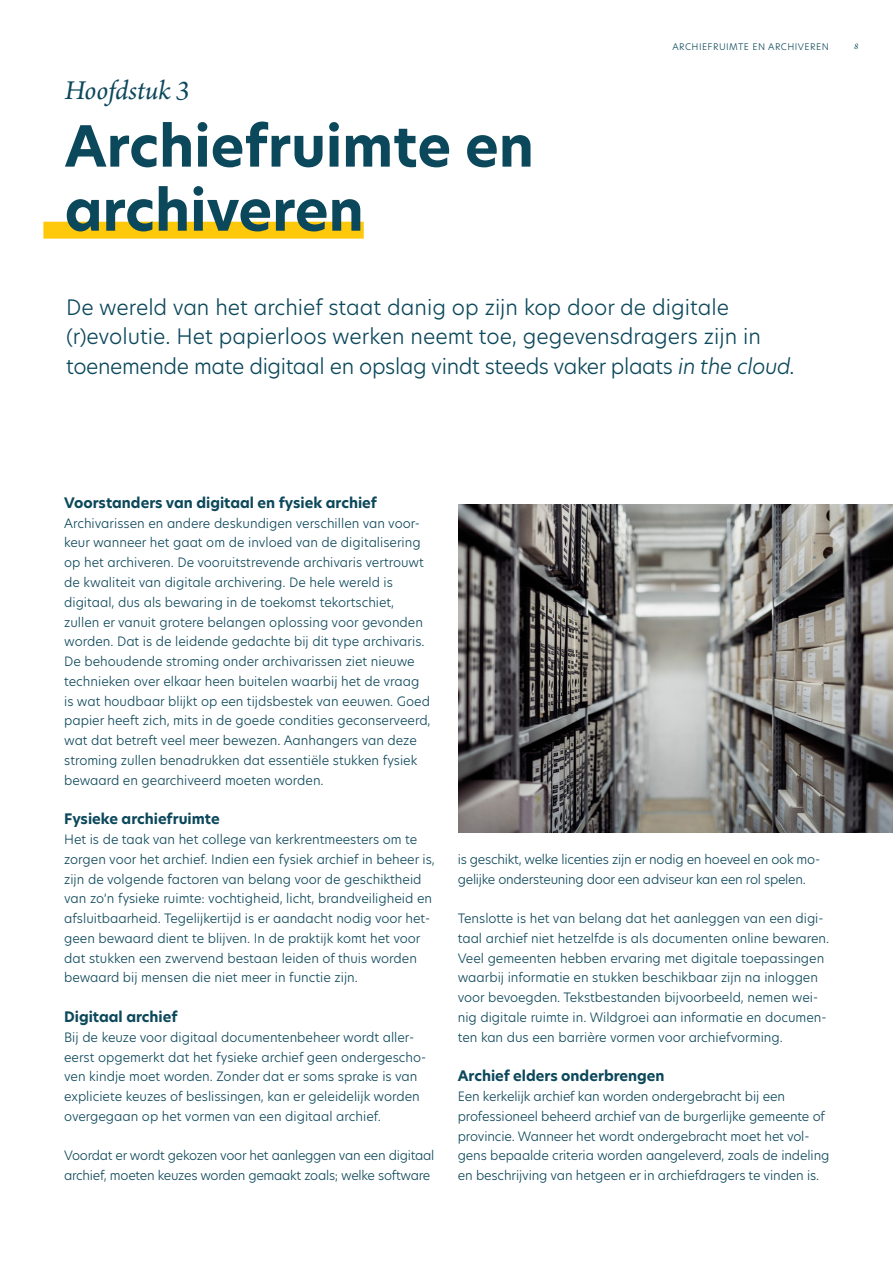
<style>
.page{position:relative;width:893px;height:1263px;background:#fff}
.page>*{position:absolute;margin:0;border:0;box-sizing:border-box;transform-origin:0 0}
.Kop_blauw__gele_stre{font:700 55.5px/64.1px "New Hero";color:#0c485b}
.Bovenkop{font:italic 28.5px "Arno Pro";letter-spacing:-.005em;color:#0c485b}
.Intro_wit{font:300 21px/29.4px "New Hero";letter-spacing:-.02em;color:#0c485b}
.Intro_wit-2{font:300 21px "New Hero";color:#0c485b}
.Subkopje_blauw{font:700 14.25px "New Hero";color:#0c485b}
.Brood{font:300 12.75px/19.8px "New Hero";color:#0e485b}
.Brood-2{font:300 12.75px/19.8px "New Hero";letter-spacing:-.02em;color:#0e485b}
.t1{font:300 9px "New Hero";letter-spacing:.05em;color:#0c485b}
.t2{font:italic 9px "Arno Pro";color:#0c485b}
.s1{font-style:italic}
</style>
<div class="page">
<div style="left:43px;top:222px;width:321px;height:17px;background:#fec80b"></div>
<img style="left:458px;top:505px;width:435px;height:327px">
<p class="Bovenkop" style="left:65px;top:75px;width:126px">Hoofdstuk 3</p>
<p class="Kop_blauw__gele_stre" style="left:65px;top:114px;width:471px">Archiefruimte en archiveren</p>
<p class="t1" style="left:672px;top:40px;width:158px">ARCHIEFRUIMTE EN ARCHIVEREN</p>
<p class="t2" style="left:854px;top:41px;width:6px">8</p>
<p class="Intro_wit-2" style="left:66px;top:293px;width:664px">De wereld van het archief staat danig op zijn kop door de digitale</p>
<p class="Intro_wit" style="left:66px;top:321px;width:731px">(r)evolutie. Het papierloos werken neemt toe, gegevensdragers zijn in toenemende mate digitaal en opslag vindt steeds vaker plaats <span class="s1">in the cloud.</span></p>
<p class="Subkopje_blauw" style="left:64px;top:493px;width:314px">Voorstanders van digitaal en fysiek archief</p>
<p class="Brood" style="left:64px;top:513px;width:368px">Archivarissen en andere deskundigen verschillen van voor&shy;keur wanneer het gaat om de invloed van de digitalisering op het archiveren. De vooruitstrevende archivaris vertrouwt de kwaliteit van digitale archivering. De hele wereld is digitaal, dus als bewaring in de toekomst tekortschiet, zullen er vanuit grotere belangen oplossing voor gevonden worden. Dat is de leidende gedachte bij dit type archivaris.<br>De behoudende stroming onder archivarissen ziet nieuwe technieken over elkaar heen buitelen waarbij het de vraag is wat houdbaar blijkt op een tijdsbestek van eeuwen. Goed papier heeft zich, mits in de goede condities geconserveerd, wat dat betreft veel meer bewezen. Aanhangers van deze stroming zullen benadrukken dat essentiële stukken fysiek bewaard en gearchiveerd moeten worden.</p>
<p class="Subkopje_blauw" style="left:64px;top:809px;width:157px">Fysieke archiefruimte</p>
<p class="Brood" style="left:64px;top:829px;width:372px">Het is de taak van het college van kerkrentmeesters om te zorgen voor het archief. Indien een fysiek archief in beheer is, zijn de volgende factoren van belang voor de geschiktheid van zo’n fysieke ruimte: vochtigheid, licht, brandveiligheid en afsluitbaarheid. Tegelijkertijd is er aandacht nodig voor het&shy;geen bewaard dient te blijven. In de praktijk komt het voor dat stukken een zwervend bestaan leiden of thuis worden bewaard bij mensen die niet meer in functie zijn.</p>
<p class="Subkopje_blauw" style="left:64px;top:1007px;width:115px">Digitaal archief</p>
<p class="Brood" style="left:64px;top:1027px;width:364px">Bij de keuze voor digitaal documentenbeheer wordt aller&shy;eerst opgemerkt dat het fysieke archief geen ondergescho&shy;ven kindje moet worden. Zonder dat er soms sprake is van expliciete keuzes of beslissingen, kan er geleidelijk worden overgegaan op het vormen van een digitaal archief.</p>
<p class="Brood-2" style="left:64px;top:1145px;width:372px">Voordat er wordt gekozen voor het aanleggen van een digitaal archief, moeten keuzes worden gemaakt zoals; welke software</p>
<p class="Brood-2" style="left:458px;top:849px;width:364px">is geschikt, welke licenties zijn er nodig en hoeveel en ook mo&shy;gelijke ondersteuning door een adviseur kan een rol spelen.</p>
<p class="Brood" style="left:458px;top:908px;width:373px">Tenslotte is het van belang dat het aanleggen van een digi&shy;taal archief niet hetzelfde is als documenten online bewaren.<br>Veel gemeenten hebben ervaring met digitale toepassingen waarbij informatie en stukken beschikbaar zijn na inloggen voor bevoegden. Tekstbestanden bijvoorbeeld, nemen wei&shy;nig digitale ruimte in. Wildgroei aan informatie en documen&shy;ten kan dus een barrière vormen voor archiefvorming.</p>
<p class="Subkopje_blauw" style="left:458px;top:1066px;width:208px">Archief elders onderbrengen</p>
<p class="Brood" style="left:458px;top:1086px;width:373px">Een kerkelijk archief kan worden ondergebracht bij een professioneel beheerd archief van de burgerlijke gemeente of provincie. Wanneer het wordt ondergebracht moet het vol&shy;gens bepaalde criteria worden aangeleverd, zoals de indeling en beschrijving van hetgeen er in archiefdragers te vinden is.</p>
</div>
